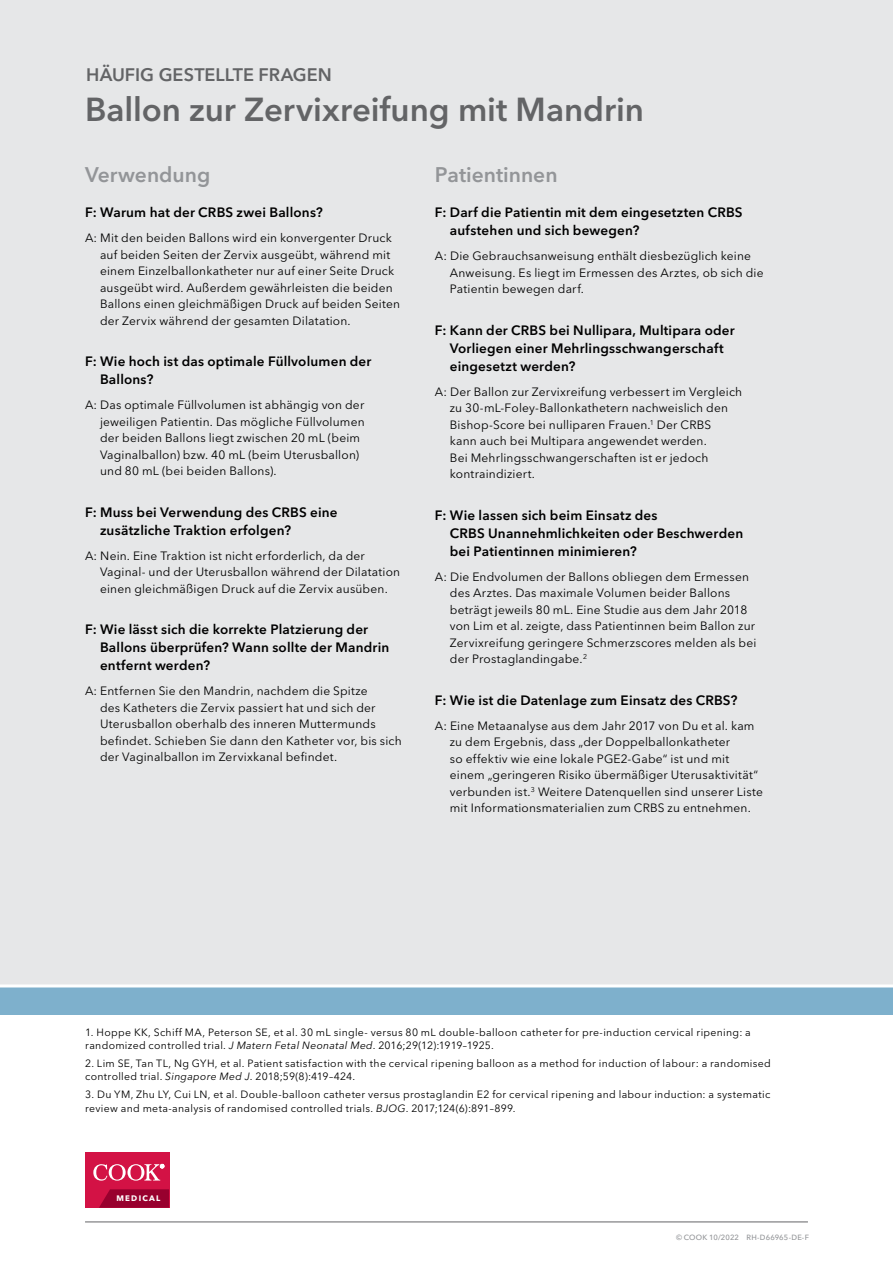
<style>
.page{position:relative;width:893px;height:1263px;background:#fff}
.page>*{position:absolute;margin:0;border:0;box-sizing:border-box;transform-origin:0 0}
.t1{font:600 33px "Avenir Next LT Pro";color:#636466}
.t2{font:600 21px "Avenir Next LT Pro";color:#939598}
.t3{font:600 18px "Avenir Next LT Pro";color:#636466}
.t4{font:600 13.5px/18px "Avenir Next LT Pro";letter-spacing:.015em;color:#000}
.t5{font:12px/16.5px "Avenir Next LT Pro";letter-spacing:.015em;color:#000}
.t6{font:10.5px/13.5px "Avenir Next LT Pro";letter-spacing:.03em;color:#000}
.t7{font:700 7.95px "Avenir Next LT Pro";letter-spacing:.155em;color:#fff}
.t8{font:500 7.5px "Avenir Next LT Pro";letter-spacing:.015em;color:#939598}
.s1{font-style:italic}
</style>
<div class="page">
<hr style="left:85px;top:1221px;width:723px;height:1px;background:#636466">
<div style="left:85px;top:1152px;width:84px;height:56px;background:#d31245"></div>
<svg style="left:99px;top:1189px;width:70px;height:19px"></svg>
<svg style="left:93px;top:1164px;width:71px;height:16px"></svg>
<div style="left:0;top:0;width:893px;height:987px;background:#e6e7e8"></div>
<div style="left:0;top:987px;width:893px;height:28px;background:#7eb0cc"></div>
<hr style="left:0;top:984px;width:893px;height:3px;background:#fff">
<h3 class="t3" style="left:86px;top:64px;width:247px">HÄUFIG GESTELLTE FRAGEN</h3>
<h1 class="t1" style="left:85px;top:89px;width:560px">Ballon zur Zervixreifung mit Mandrin</h1>
<h2 class="t2" style="left:85px;top:162px;width:127px">Verwendung</h2>
<p class="t4" style="left:85px;top:204px;width:239px">F: Warum hat der CRBS zwei Ballons?</p>
<p class="t5" style="left:100px;top:230px;width:302px;text-indent:-15px">A: Mit den beiden Ballons wird ein konvergenter Druck auf beiden Seiten der Zervix ausgeübt, während mit einem Einzelballonkatheter nur auf einer Seite Druck ausgeübt wird. Außerdem gewährleisten die beiden Ballons einen gleichmäßigen Druck auf beiden Seiten der Zervix während der gesamten Dilatation.</p>
<p class="t4" style="left:100px;top:352px;width:273px;text-indent:-15px">F: Wie hoch ist das optimale Füllvolumen der<br>Ballons?</p>
<p class="t5" style="left:100px;top:397px;width:266px;text-indent:-15px">A: Das optimale Füllvolumen ist abhängig von der jeweiligen Patientin. Das mögliche Füllvolumen der beiden Ballons liegt zwischen 20 mL (beim Vaginalballon) bzw. 40 mL (beim Uterusballon) und 80 mL (bei beiden Ballons).</p>
<p class="t4" style="left:100px;top:503px;width:239px;text-indent:-15px">F: Muss bei Verwendung des CRBS eine zusätzliche Traktion erfolgen?</p>
<p class="t5" style="left:100px;top:547px;width:302px;text-indent:-15px">A: Nein. Eine Traktion ist nicht erforderlich, da der<br>Vaginal- und der Uterusballon während der Dilatation einen gleichmäßigen Druck auf die Zervix ausüben.</p>
<p class="t4" style="left:100px;top:620px;width:291px;text-indent:-15px">F: Wie lässt sich die korrekte Platzierung der<br>Ballons überprüfen? Wann sollte der Mandrin entfernt werden?</p>
<p class="t5" style="left:100px;top:683px;width:303px;text-indent:-15px">A: Entfernen Sie den Mandrin, nachdem die Spitze<br>des Katheters die Zervix passiert hat und sich der Uterusballon oberhalb des inneren Muttermunds befindet. Schieben Sie dann den Katheter vor, bis sich der Vaginalballon im Zervixkanal befindet.</p>
<h2 class="t2" style="left:435px;top:162px;width:124px">Patientinnen</h2>
<p class="t4" style="left:450px;top:204px;width:294px;text-indent:-15px">F: Darf die Patientin mit dem eingesetzten CRBS aufstehen und sich bewegen?</p>
<p class="t5" style="left:450px;top:248px;width:315px;text-indent:-15px">A: Die Gebrauchsanweisung enthält diesbezüglich keine<br>Anweisung. Es liegt im Ermessen des Arztes, ob sich die<br>Patientin bewegen darf.</p>
<p class="t4" style="left:450px;top:321px;width:286px;text-indent:-15px">F: Kann der CRBS bei Nullipara, Multipara oder<br>Vorliegen einer Mehrlingsschwangerschaft eingesetzt werden?</p>
<p class="t5" style="left:450px;top:383px;width:294px;text-indent:-15px">A: Der Ballon zur Zervixreifung verbessert im Vergleich zu 30-mL-Foley-Ballonkathetern nachweislich den Bishop-Score bei nulliparen Frauen.<sup>1</sup> Der CRBS<br>kann auch bei Multipara angewendet werden.<br>Bei Mehrlingsschwangerschaften ist er jedoch kontraindiziert.</p>
<p class="t4" style="left:450px;top:506px;width:295px;text-indent:-15px">F: Wie lassen sich beim Einsatz des<br>CRBS Unannehmlichkeiten oder Beschwerden bei Patientinnen minimieren?</p>
<p class="t5" style="left:450px;top:568px;width:308px;text-indent:-15px">A: Die Endvolumen der Ballons obliegen dem Ermessen des Arztes. Das maximale Volumen beider Ballons beträgt jeweils 80 mL. Eine Studie aus dem Jahr 2018 von Lim et al. zeigte, dass Patientinnen beim Ballon zur Zervixreifung geringere Schmerzscores melden als bei der Prostaglandingabe.<sup>2</sup></p>
<p class="t4" style="left:435px;top:691px;width:304px">F: Wie ist die Datenlage zum Einsatz des CRBS?</p>
<p class="t5" style="left:450px;top:717px;width:315px;text-indent:-15px">A: Eine Metaanalyse aus dem Jahr 2017 von Du et al. kam zu dem Ergebnis, dass „der Doppelballonkatheter<br>so effektiv wie eine lokale PGE2-Gabe“ ist und mit einem „geringeren Risiko übermäßiger Uterusaktivität“ verbunden ist.<sup>3</sup> Weitere Datenquellen sind unserer Liste mit Informationsmaterialien zum CRBS zu entnehmen.</p>
<p class="t6" style="left:85px;top:1025px;width:667px">1. Hoppe KK, Schiff MA, Peterson SE, et al. 30 mL single- versus 80 mL double-balloon catheter for pre-induction cervical ripening: a randomized controlled trial. <span class="s1">J Matern Fetal Neonatal Med</span>. 2016;29(12):1919–1925.</p>
<p class="t6" style="left:85px;top:1056px;width:687px">2. Lim SE, Tan TL, Ng GYH, et al. Patient satisfaction with the cervical ripening balloon as a method for induction of labour: a randomised controlled trial. <span class="s1">Singapore Med J</span>. 2018;59(8):419–424.</p>
<p class="t6" style="left:85px;top:1088px;width:687px">3. Du YM, Zhu LY, Cui LN, et al. Double-balloon catheter versus prostaglandin E2 for cervical ripening and labour induction: a systematic review and meta-analysis of randomised controlled trials. <span class="s1">BJOG</span>. 2017;124(6):891–899.</p>
<p class="t7" style="left:116px;top:1193px;width:45px">MEDICAL</p>
<p class="t8" style="left:676px;top:1233px;width:134px">© COOK 10/2022 RH-D66965-DE-F</p>
</div>
